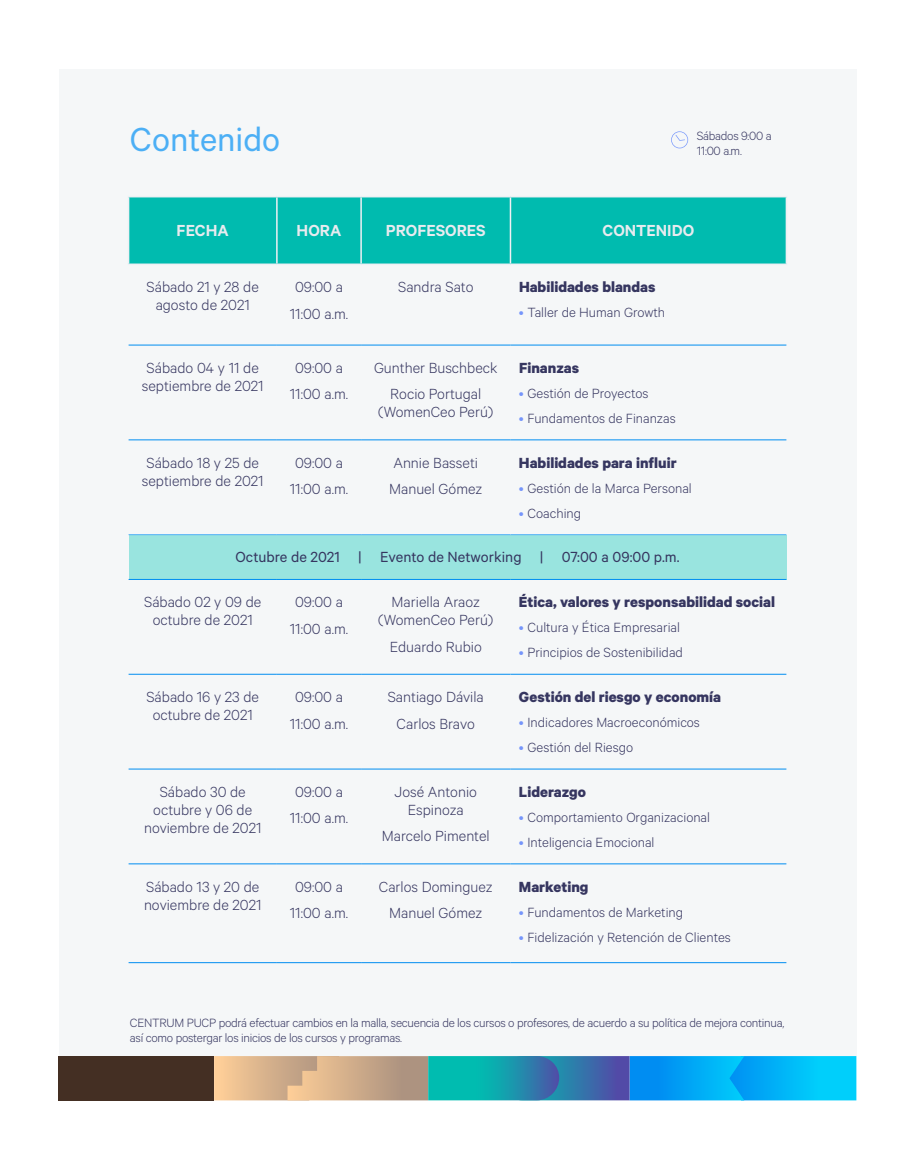
<style>
.page{position:relative;width:915px;height:1170px;background:#fff}
.page>*{position:absolute;margin:0;border:0;box-sizing:border-box;transform-origin:0 0}
.t1{font:37.5px "Calibre";color:#4caff5}
.t2{font:600 18px "Calibre";color:#e8ebef}
.t3{font:300 16.5px/26.5px "Calibre";color:#363660;text-align:center}
.t4{font:700 16.5px "Calibre";color:#363660}
.t5{font:16.5px "Calibre";color:#363660}
.t6{font:300 15px "Calibre";color:#363660}
.t7{font:300 13.5px/15px "Calibre";letter-spacing:-.02em;color:#363660}
.s1{color:#7595fb}
</style>
<div class="page">
<div style="left:59px;top:70px;width:797px;height:985px;background:#f5f7f8"></div>
<div style="left:59px;top:1055px;width:155px;height:45px;background:#442f23"></div>
<svg style="left:214px;top:1056px;width:642px;height:44px;background:#51a4bb"></svg>
<svg style="left:671px;top:131px;width:17px;height:17px"></svg>
<div style="left:129px;top:197px;width:656px;height:66px;background:#00bbaf"></div>
<div style="left:128px;top:534px;width:658px;height:45px;background:#99e4df"></div>
<hr style="left:128px;top:197px;width:1px;height:66px;background:#eef0f4">
<hr style="left:276px;top:197px;width:1px;height:66px;background:#eef0f4">
<hr style="left:128px;top:344px;width:149px;height:1px;background:#008df1">
<hr style="left:277px;top:344px;width:84px;height:1px;background:#008df1">
<hr style="left:361px;top:344px;width:149px;height:1px;background:#008df1">
<hr style="left:510px;top:344px;width:276px;height:1px;background:#008df1">
<hr style="left:128px;top:439px;width:149px;height:1px;background:#008df1">
<hr style="left:277px;top:439px;width:84px;height:1px;background:#008df1">
<hr style="left:361px;top:439px;width:149px;height:1px;background:#008df1">
<hr style="left:510px;top:439px;width:276px;height:1px;background:#008df1">
<hr style="left:128px;top:673px;width:149px;height:1px;background:#008df1">
<hr style="left:277px;top:673px;width:84px;height:1px;background:#008df1">
<hr style="left:361px;top:673px;width:149px;height:1px;background:#008df1">
<hr style="left:510px;top:673px;width:276px;height:1px;background:#008df1">
<hr style="left:128px;top:768px;width:149px;height:1px;background:#008df1">
<hr style="left:277px;top:768px;width:84px;height:1px;background:#008df1">
<hr style="left:361px;top:768px;width:149px;height:1px;background:#008df1">
<hr style="left:510px;top:768px;width:276px;height:1px;background:#008df1">
<hr style="left:128px;top:863px;width:149px;height:1px;background:#008df1">
<hr style="left:277px;top:863px;width:84px;height:1px;background:#008df1">
<hr style="left:361px;top:863px;width:149px;height:1px;background:#008df1">
<hr style="left:510px;top:863px;width:276px;height:1px;background:#008df1">
<hr style="left:128px;top:962px;width:149px;height:1px;background:#008df1">
<hr style="left:277px;top:962px;width:84px;height:1px;background:#008df1">
<hr style="left:361px;top:962px;width:149px;height:1px;background:#008df1">
<hr style="left:510px;top:962px;width:276px;height:1px;background:#008df1">
<hr style="left:128px;top:196px;width:149px;height:1px;background:#eef0f4">
<hr style="left:277px;top:196px;width:84px;height:1px;background:#eef0f4">
<hr style="left:361px;top:196px;width:149px;height:1px;background:#eef0f4">
<hr style="left:360px;top:197px;width:2px;height:66px;background:#eef0f4">
<hr style="left:510px;top:196px;width:276px;height:1px;background:#eef0f4">
<hr style="left:509px;top:197px;width:2px;height:66px;background:#eef0f4">
<hr style="left:785px;top:197px;width:1px;height:66px;background:#eef0f4">
<hr style="left:128px;top:263px;width:149px;height:2px;background:#eef0f4">
<hr style="left:277px;top:263px;width:84px;height:2px;background:#eef0f4">
<hr style="left:361px;top:263px;width:149px;height:2px;background:#eef0f4">
<hr style="left:510px;top:263px;width:276px;height:2px;background:#eef0f4">
<hr style="left:128px;top:534px;width:149px;height:1px;background:#4caff5">
<hr style="left:277px;top:534px;width:84px;height:1px;background:#4caff5">
<hr style="left:361px;top:534px;width:149px;height:1px;background:#4caff5">
<hr style="left:510px;top:534px;width:276px;height:1px;background:#4caff5">
<hr style="left:128px;top:579px;width:149px;height:1px;background:#008df1">
<hr style="left:277px;top:579px;width:84px;height:1px;background:#008df1">
<hr style="left:361px;top:579px;width:149px;height:1px;background:#008df1">
<hr style="left:510px;top:579px;width:276px;height:1px;background:#008df1">
<h1 class="t1" style="left:130px;top:117px;width:152px">Contenido</h1>
<p class="t7" style="left:696px;top:128px;width:77px">Sábados 9:00 a<br>11:00 a.m.</p>
<p class="t2" style="left:177px;top:220px;width:54px">FECHA</p>
<p class="t2" style="left:296px;top:220px;width:46px">HORA</p>
<p class="t2" style="left:385px;top:220px;width:101px">PROFESORES</p>
<p class="t2" style="left:602px;top:220px;width:93px">CONTENIDO</p>
<p class="t3" style="left:147px;top:277px;width:114px;line-height:18px">Sábado 21 y 28 de agosto de 2021</p>
<p class="t3" style="left:290px;top:273px;width:60px">09:00 a<br>11:00 a.m.</p>
<p class="t3" style="left:398px;top:273px;width:77px">Sandra Sato</p>
<p class="t4" style="left:519px;top:277px;width:138px">Habilidades blandas</p>
<p class="t6" style="left:519px;top:303px;width:148px"><span class="s1">•</span> Taller de Human Growth</p>
<p class="t3" style="left:142px;top:358px;width:123px;line-height:18px;text-align:left">Sábado 04 y 11 de septiembre de 2021</p>
<p class="t3" style="left:290px;top:353px;width:60px">09:00 a<br>11:00 a.m.</p>
<p class="t3" style="left:374px;top:353px;width:125px">Gunther Buschbeck<br>Rocio Portugal</p>
<p class="t3" style="left:378px;top:398px;width:116px">(WomenCeo Perú)</p>
<p class="t4" style="left:519px;top:357px;width:62px">Finanzas</p>
<p class="t6" style="left:519px;top:384px;width:131px"><span class="s1">•</span> Gestión de Proyectos</p>
<p class="t6" style="left:519px;top:409px;width:158px"><span class="s1">•</span> Fundamentos de Finanzas</p>
<p class="t3" style="left:142px;top:452px;width:123px;line-height:18px;text-align:left">Sábado 18 y 25 de septiembre de 2021</p>
<p class="t3" style="left:290px;top:448px;width:60px">09:00 a<br>11:00 a.m.</p>
<p class="t3" style="left:389px;top:448px;width:95px;text-align:left">Annie Basseti<br>Manuel Gómez</p>
<p class="t4" style="left:519px;top:452px;width:159px">Habilidades para influir</p>
<p class="t6" style="left:519px;top:479px;width:174px"><span class="s1">•</span> Gestión de la Marca Personal</p>
<p class="t6" style="left:519px;top:504px;width:64px"><span class="s1">•</span> Coaching</p>
<p class="t5" style="left:235px;top:547px;width:445px">Octubre de 2021 | Evento de Networking | 07:00 a 09:00 p.m.</p>
<p class="t3" style="left:144px;top:592px;width:119px;line-height:18px">Sábado 02 y 09 de octubre de 2021</p>
<p class="t3" style="left:290px;top:588px;width:60px">09:00 a<br>11:00 a.m.</p>
<p class="t3" style="left:378px;top:592px;width:116px;line-height:18px">Mariella Araoz (WomenCeo Perú)</p>
<p class="t3" style="left:389px;top:632px;width:93px">Eduardo Rubio</p>
<p class="t4" style="left:519px;top:592px;width:257px">Ética, valores y responsabilidad social</p>
<p class="t6" style="left:519px;top:618px;width:162px"><span class="s1">•</span> Cultura y Ética Empresarial</p>
<p class="t6" style="left:519px;top:643px;width:165px"><span class="s1">•</span> Principios de Sostenibilidad</p>
<p class="t3" style="left:146px;top:687px;width:114px;line-height:18px">Sábado 16 y 23 de octubre de 2021</p>
<p class="t3" style="left:290px;top:682px;width:60px">09:00 a<br>11:00 a.m.</p>
<p class="t3" style="left:387px;top:682px;width:98px">Santiago Dávila<br>Carlos Bravo</p>
<p class="t4" style="left:519px;top:686px;width:203px">Gestión del riesgo y economía</p>
<p class="t6" style="left:519px;top:713px;width:182px"><span class="s1">•</span> Indicadores Macroeconómicos</p>
<p class="t6" style="left:519px;top:738px;width:116px"><span class="s1">•</span> Gestión del Riesgo</p>
<p class="t3" style="left:144px;top:781px;width:119px;line-height:18px">Sábado 30 de octubre y 06 de noviembre de 2021</p>
<p class="t3" style="left:290px;top:777px;width:60px">09:00 a<br>11:00 a.m.</p>
<p class="t3" style="left:394px;top:781px;width:84px;line-height:18px">José Antonio<br>Espinoza</p>
<p class="t3" style="left:381px;top:822px;width:109px">Marcelo Pimentel</p>
<p class="t4" style="left:519px;top:781px;width:69px">Liderazgo</p>
<p class="t6" style="left:519px;top:808px;width:192px"><span class="s1">•</span> Comportamiento Organizacional</p>
<p class="t6" style="left:519px;top:833px;width:137px"><span class="s1">•</span> Inteligencia Emocional</p>
<p class="t3" style="left:144px;top:876px;width:119px;line-height:18px;text-align:left">Sábado 13 y 20 de noviembre de 2021</p>
<p class="t3" style="left:290px;top:872px;width:60px">09:00 a<br>11:00 a.m.</p>
<p class="t3" style="left:379px;top:872px;width:115px">Carlos Dominguez<br>Manuel Gómez</p>
<p class="t4" style="left:519px;top:876px;width:71px">Marketing</p>
<p class="t6" style="left:519px;top:903px;width:166px"><span class="s1">•</span> Fundamentos de Marketing</p>
<p class="t6" style="left:519px;top:928px;width:213px"><span class="s1">•</span> Fidelización y Retención de Clientes</p>
<p class="t7" style="left:130px;top:1014px;width:655px">CENTRUM PUCP podrá efectuar cambios en la malla, secuencia de los cursos o profesores, de acuerdo a su política de mejora continua, así como postergar los inicios de los cursos y programas.</p>
</div>
